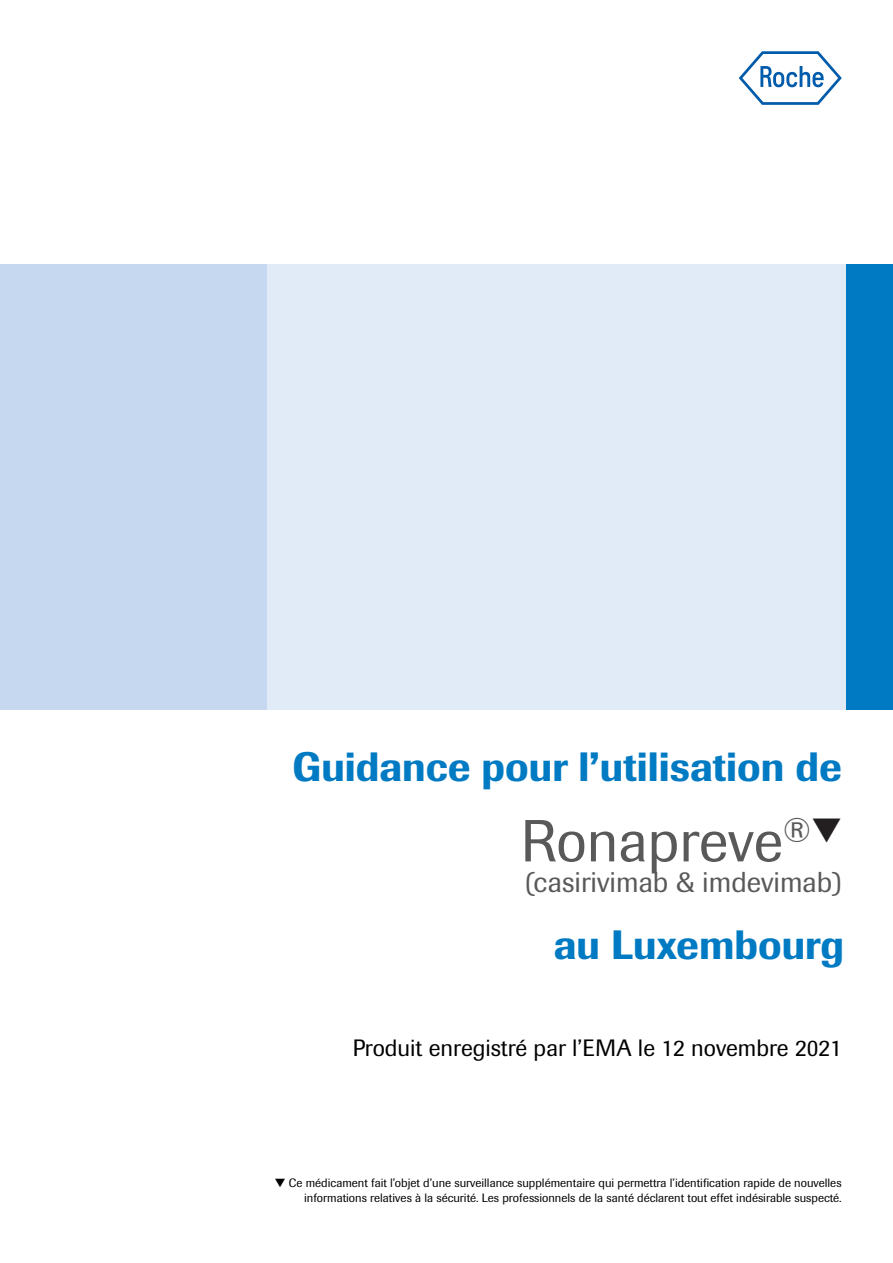
<style>
.page{position:relative;width:893px;height:1263px;background:#fff}
.page>*{position:absolute;margin:0;border:0;box-sizing:border-box;transform-origin:0 0}
.t1{font:58.5px "Imago";color:#595959}
.t2{font:500 40.5px "Imago";color:#007ac2}
.t3{font:28.5px "Imago";color:#595959}
.Default{font:23.4px "Imago";color:#000}
.Default-2{font:12px/14.4px "Imago";color:#000;text-align:right}
</style>
<div class="page">
<svg style="left:739px;top:51px;width:103px;height:54px"></svg>
<div style="left:846px;top:264px;width:47px;height:446px;background:#007ac2"></div>
<div style="left:266px;top:264px;width:580px;height:446px;background:#e1ebf7"></div>
<div style="left:0;top:264px;width:266px;height:446px;background:#c6d8ef"></div>
<p class="t2" style="left:293px;top:742px;width:551px">Guidance pour l’utilisation de</p>
<p class="t1" style="left:521px;top:807px;width:322px">Ronapreve<sup>®</sup><sup>▼</sup></p>
<p class="t3" style="left:524px;top:866px;width:319px">(casirivimab &amp; imdevimab)</p>
<p class="t2" style="left:554px;top:920px;width:292px">au Luxembourg</p>
<p class="Default" style="left:353px;top:1034px;width:491px">Produit enregistré par l’EMA le 12 novembre 2021</p>
<p class="Default-2" style="left:275px;top:1176px;width:568px">▼ Ce médicament fait l’objet d’une surveillance supplémentaire qui permettra l’identification rapide de nouvelles informations relatives à la sécurité. Les professionnels de la santé déclarent tout effet indésirable suspecté.</p>
</div>
